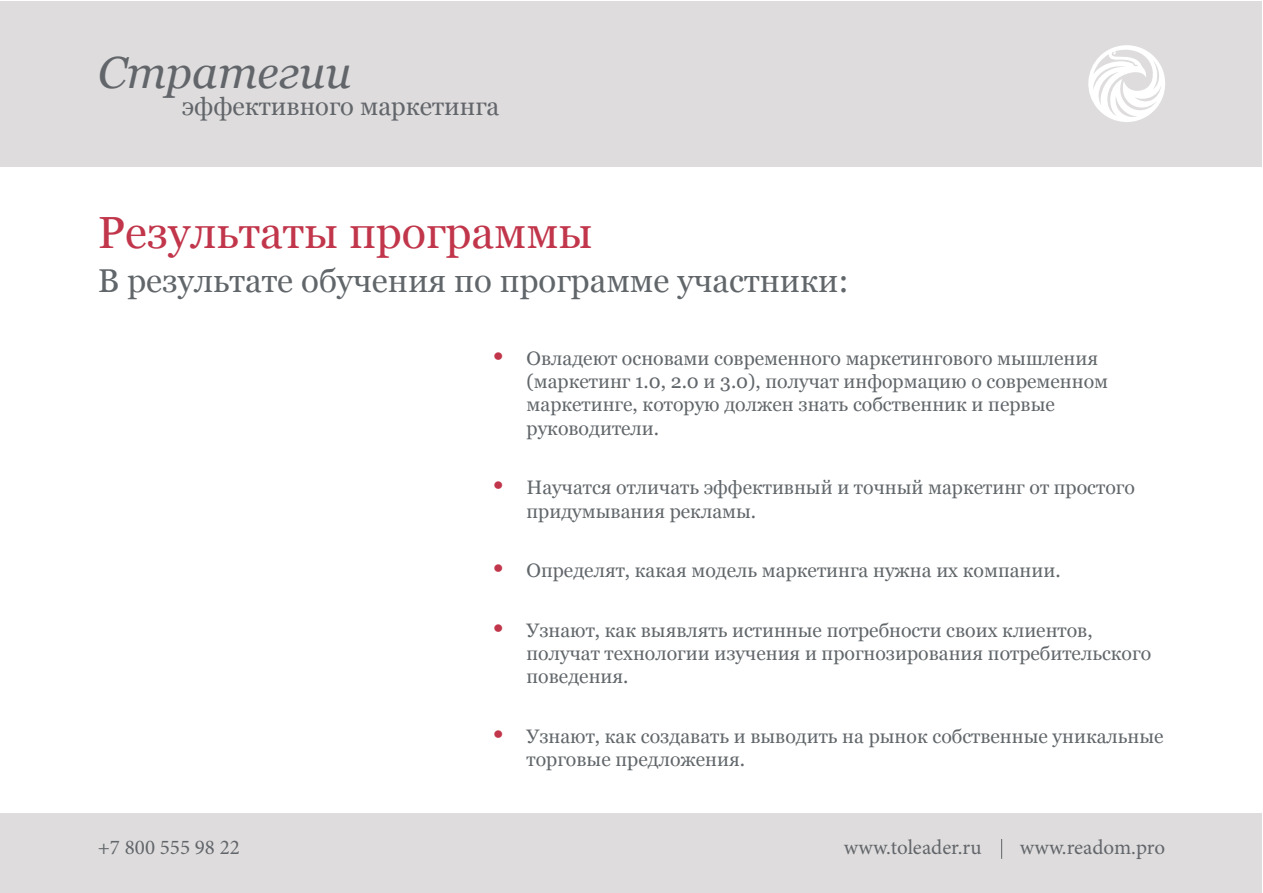
<style>
.page{position:relative;width:1263px;height:893px;background:#fff}
.page>*{position:absolute;margin:0;border:0;box-sizing:border-box;transform-origin:0 0}
.t1{font:45px "Georgia";color:#c1364b}
.t2{font:italic 45px "Georgia";color:#62666a}
.t3{font:33px "Georgia";color:#61666a}
.t4{font:25.5px "Georgia";color:#62666a}
.t5{font:21px "Minion Pro";color:#62666a}
.t6{font:19.5px/23.4px "Georgia";color:#61666a}
.s1{font-size:30px;color:#c1364b}
</style>
<div class="page">
<div style="left:1px;top:813px;width:1261px;height:79px;background:#dedcdd"></div>
<div style="left:1px;top:1px;width:1261px;height:165px;background:#dedcdd"></div>
<svg style="left:1088px;top:45px;width:77px;height:77px"></svg>
<svg style="left:1001px;top:839px;width:1px;height:20px"></svg>
<h1 class="t2" style="left:98px;top:40px;width:255px">Стратегии</h1>
<h3 class="t4" style="left:182px;top:88px;width:319px">эффективного маркетинга</h3>
<p class="t1" style="left:98px;top:200px;width:496px">Результаты программы</p>
<p class="t3" style="left:98px;top:257px;width:752px">В результате обучения по программе участники:</p>
<p class="t6" style="left:526px;top:345px;width:583px;text-indent:-34px"><span class="s1">•</span> Овладеют основами современного маркетингового мышления (маркетинг 1.0, 2.0 и 3.0), получат информацию о современном маркетинге, которую должен знать собственник и первые руководители.</p>
<p class="t6" style="left:526px;top:475px;width:610px;text-indent:-34px"><span class="s1">•</span> Научатся отличать эффективный и точный маркетинг от простого придумывания рекламы.</p>
<p class="t6" style="left:492px;top:558px;width:570px"><span class="s1">•</span> Определят, какая модель маркетинга нужна их компании.</p>
<p class="t6" style="left:526px;top:617px;width:626px;text-indent:-34px"><span class="s1">•</span> Узнают, как выявлять истинные потребности своих клиентов, получат технологии изучения и прогнозирования потребительского поведения.</p>
<p class="t5" style="left:98px;top:833px;width:144px">+7 800 555 98 22</p>
<p class="t6" style="left:526px;top:723px;width:639px;text-indent:-34px"><span class="s1">•</span> Узнают, как создавать и выводить на рынок собственные уникальные торговые предложения.</p>
<p class="t5" style="left:844px;top:833px;width:139px">www.toleader.ru</p>
<p class="t5" style="left:1020px;top:833px;width:147px">www.readom.pro</p>
</div>
